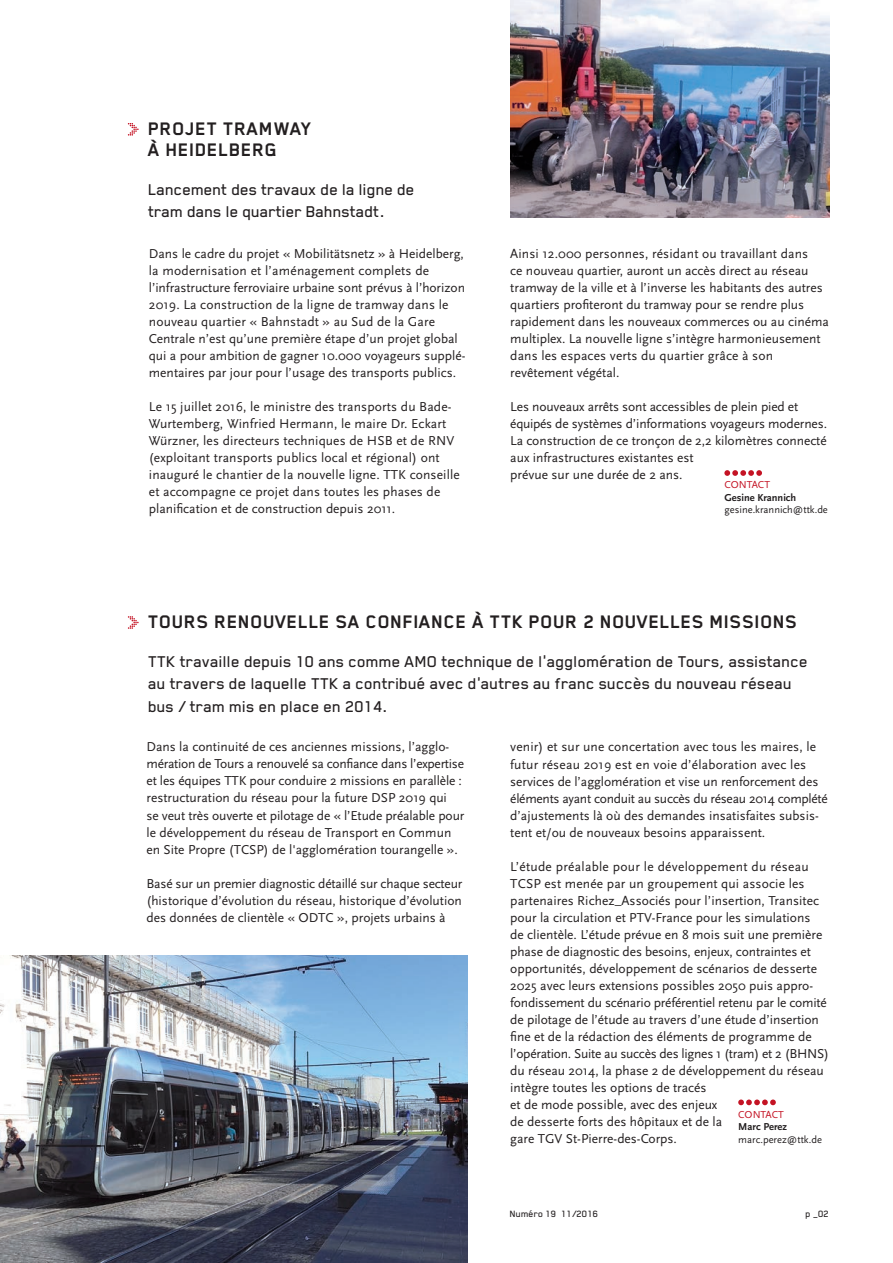
<style>
.page{position:relative;width:893px;height:1263px;background:#fff}
.page>*{position:absolute;margin:0;border:0;box-sizing:border-box;transform-origin:0 0}
.t1{font:700 21px/21px "Blender";letter-spacing:.02em;color:#231f20}
.t2{font:500 18px/22px "Blender";color:#231f20}
.t3{font:13.5px/17px "Scala Sans";color:#231f20}
.t4{font:10.5px "Scala Sans";color:#231f20}
.t5{font:700 10.5px "Scala Sans";color:#231f20}
.t6{font:500 10.5px "Blender";color:#231f20}
.t7{font:10.5px "Scala Sans";color:#c41324}
</style>
<div class="page">
<svg style="left:128px;top:123px;width:11px;height:13px"></svg>
<svg style="left:128px;top:616px;width:11px;height:13px"></svg>
<img style="left:0;top:955px;width:468px;height:308px">
<img style="left:510px;top:0;width:319px;height:217px">
<svg style="left:724px;top:470px;width:38px;height:6px"></svg>
<svg style="left:738px;top:1099px;width:38px;height:6px"></svg>
<h1 class="t1" style="left:149px;top:118px;width:165px">PROJET TRAMWAY<br>À HEIDELBERG</h1>
<h2 class="t2" style="left:149px;top:178px;width:268px">Lancement des travaux de la ligne de tram dans le quartier Bahnstadt.</h2>
<p class="t3" style="left:149px;top:245px;width:318px">Dans le cadre du projet « Mobilitätsnetz » à Heidelberg, la modernisation et l’aménagement complets de l’infrastructure ferroviaire urbaine sont prévus à l’horizon 2019. La construction de la ligne de tramway dans le nouveau quartier « Bahnstadt » au Sud de la Gare Centrale n’est qu’une première étape d’un projet global qui a pour ambition de gagner 10.000 voyageurs supplé&shy;mentaires par jour pour l’usage des transports publics.</p>
<p class="t3" style="left:149px;top:399px;width:312px">Le 15 juillet 2016, le ministre des transports du Bade-Wurtemberg, Winfried Hermann, le maire Dr. Eckart Würzner, les directeurs techniques de HSB et de RNV (exploitant transports publics local et régional) ont inauguré le chantier de la nouvelle ligne. TTK conseille et accompagne ce projet dans toutes les phases de planification et de construction depuis 2011.</p>
<p class="t3" style="left:510px;top:246px;width:320px">Ainsi 12.000 personnes, résidant ou travaillant dans<br>ce nouveau quartier, auront un accès direct au réseau tramway de la ville et à l’inverse les habitants des autres quartiers profiteront du tramway pour se rendre plus rapidement dans les nouveaux commerces ou au cinéma multiplex. La nouvelle ligne s’intègre harmonieusement dans les espaces verts du quartier grâce à son revêtement végétal.</p>
<p class="t3" style="left:510px;top:399px;width:318px">Les nouveaux arrêts sont accessibles de plein pied et équipés de systèmes d’informations voyageurs modernes.<br>La construction de ce tronçon de 2,2 kilomètres connecté aux infrastructures existantes est<br>prévue sur une durée de 2 ans.</p>
<p class="t7" style="left:724px;top:479px;width:47px">CONTACT</p>
<p class="t5" style="left:724px;top:492px;width:73px">Gesine Krannich</p>
<p class="t4" style="left:724px;top:504px;width:105px">gesine.krannich@ttk.de</p>
<h1 class="t1" style="left:149px;top:611px;width:651px">TOURS RENOUVELLE SA CONFIANCE À TTK POUR 2 NOUVELLES MISSIONS</h1>
<h2 class="t2" style="left:149px;top:650px;width:661px">TTK travaille depuis 10 ans comme AMO technique de l’agglomération de Tours, assistance au travers de laquelle TTK a contribué avec d’autres au franc succès du nouveau réseau bus / tram mis en place en 2014.</h2>
<p class="t3" style="left:147px;top:739px;width:319px">Dans la continuité de ces anciennes missions, l’agglo&shy;mération de Tours a renouvelé sa confiance dans l’expertise et les équipes TTK pour conduire 2 missions en parallèle : restructuration du réseau pour la future DSP 2019 qui<br>se veut très ouverte et pilotage de « l’Etude préalable pour le développement du réseau de Transport en Commun en Site Propre (TCSP) de l'agglomération tourangelle ».</p>
<p class="t3" style="left:147px;top:875px;width:317px;text-align:justify">Basé sur un premier diagnostic détaillé sur chaque secteur (historique d’évolution du réseau, historique d’évolution des données de clientèle « ODTC », projets urbains à</p>
<p class="t3" style="left:510px;top:739px;width:319px">venir) et sur une concertation avec tous les maires, le futur réseau 2019 est en voie d’élaboration avec les services de l’agglomération et vise un renforcement des éléments ayant conduit au succès du réseau 2014 complété d’ajustements là où des demandes insatisfaites subsis&shy;tent et/ou de nouveaux besoins apparaissent.</p>
<p class="t3" style="left:510px;top:858px;width:320px">L’étude préalable pour le développement du réseau TCSP est menée par un groupement qui associe les partenaires Richez_Associés pour l’insertion, Transitec pour la circulation et PTV-France pour les simulations<br>de clientèle. L’étude prévue en 8 mois suit une première phase de diagnostic des besoins, enjeux, contraintes et opportunités, développement de scénarios de desserte 2025 avec leurs extensions possibles 2050 puis appro&shy;fondissement du scénario préférentiel retenu par le comité de pilotage de l’étude au travers d’une étude d’insertion fine et de la rédaction des éléments de programme de l’opération. Suite au succès des lignes 1 (tram) et 2 (BHNS) du réseau 2014, la phase 2 de développement du réseau intègre toutes les options de tracés<br>et de mode possible, avec des enjeux<br>de desserte forts des hôpitaux et de la<br>gare TGV St-Pierre-des-Corps.</p>
<p class="t7" style="left:738px;top:1108px;width:47px">CONTACT</p>
<p class="t5" style="left:738px;top:1121px;width:50px">Marc Perez</p>
<p class="t4" style="left:738px;top:1133px;width:85px">marc.perez@ttk.de</p>
<p class="t6" style="left:510px;top:1208px;width:90px">Numéro 19 11/2016</p>
<p class="t6" style="left:806px;top:1208px;width:25px">p _02</p>
</div>
